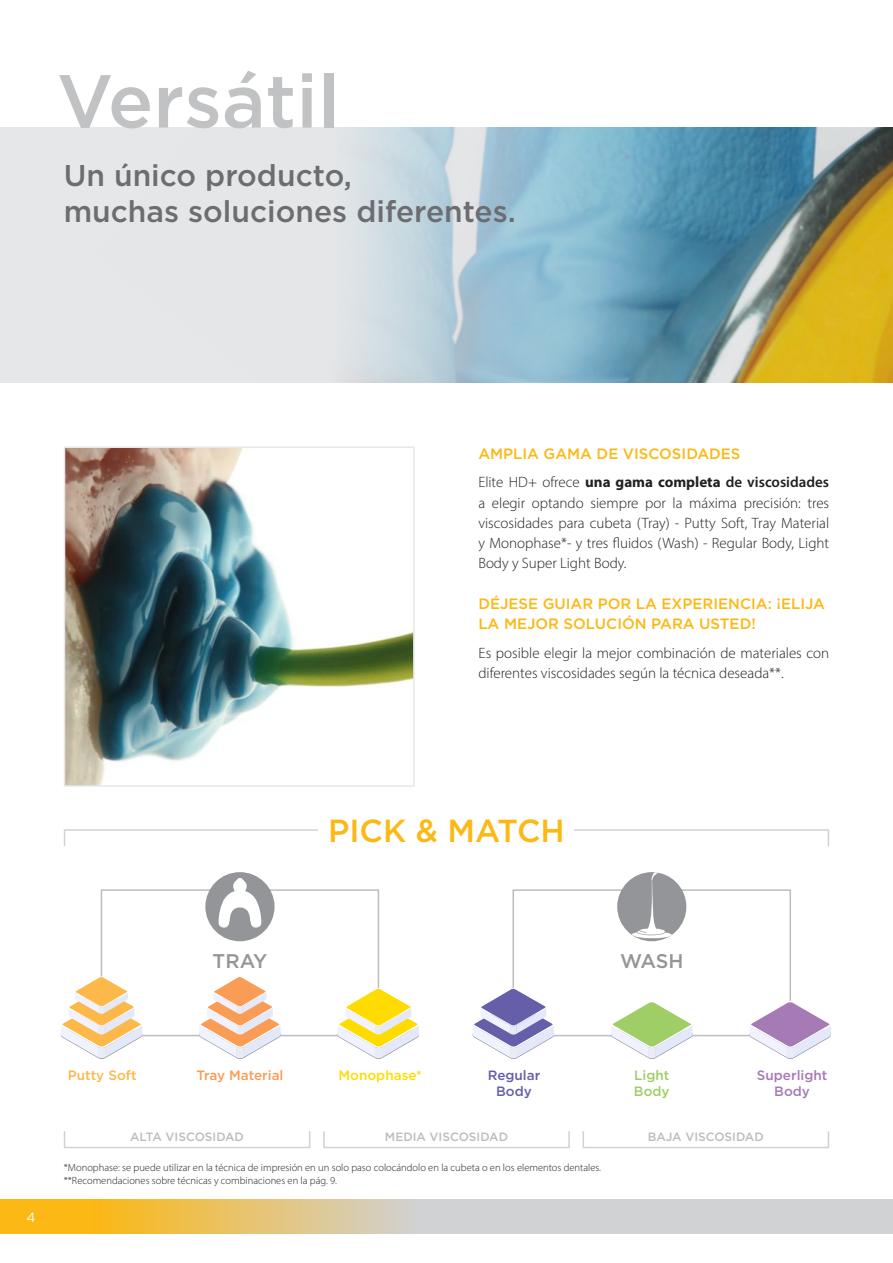
<style>
.page{position:relative;width:893px;height:1263px;background:#fff}
.page>*{position:absolute;margin:0;border:0;box-sizing:border-box;transform-origin:0 0}
.page_title{font:500 75px "Gotham";color:#c1c2c4}
.unordered_list{font:500 31.95px "Gotham";color:#fcb814}
.page_title-2{font:500 30px/36px "Gotham";color:#6c6d70}
.unordered_list-2{font:500 19.8px "Gotham";letter-spacing:-.005em;color:#939598}
.unordered_list-3{font:300 15px/20.2px "Myriad Pro";color:#231f20;text-align:justify}
.unordered_list-4{font:500 15px/20.2px "Gotham";color:#fcb814}
.unordered_list-5{font:500 13.5px "Gotham";color:#a67ab5}
.unordered_list-6{font:500 13.5px "Gotham";color:#f89c56}
.unordered_list-7{font:500 13.5px "Gotham";color:#655ea9}
.unordered_list-8{font:500 13.5px "Gotham";color:#ffdc01}
.unordered_list-9{font:500 13.5px "Gotham";color:#fcb848}
.unordered_list-10{font:500 13.5px "Gotham";color:#9fce66}
.t1{font:13.5px "Gotham";color:#fff}
.unordered_list-11{font:500 12px "Gotham";color:#bcbdc0}
.unordered_list-12{font:300 10.5px "Myriad Pro";color:#231f20}
.s1{font-weight:700}
.s2{font-weight:600}
</style>
<div class="page">
<div style="left:0;top:128px;width:893px;height:255px;background:#e6e7e9"></div>
<img style="left:67px;top:449px;width:345px;height:335px">
<div style="left:64px;top:446px;width:351px;height:341px;border:2px solid #e6e7e9"></div>
<div style="left:101px;top:889px;width:278px;height:147px;border:2px solid #bcbdc0"></div>
<div style="left:512px;top:889px;width:279px;height:147px;border:2px solid #bcbdc0"></div>
<svg style="left:60px;top:976px;width:83px;height:83px"></svg>
<svg style="left:472px;top:988px;width:82px;height:71px"></svg>
<svg style="left:199px;top:977px;width:82px;height:82px"></svg>
<svg style="left:611px;top:1002px;width:82px;height:57px"></svg>
<svg style="left:337px;top:988px;width:82px;height:71px"></svg>
<svg style="left:749px;top:1000px;width:82px;height:59px"></svg>
<div style="left:205px;top:872px;width:69px;height:69px;background:#939598;border-radius:50%"></div>
<div style="left:617px;top:872px;width:69px;height:69px;background:#939598;border-radius:50%"></div>
<svg style="left:631px;top:872px;width:42px;height:67px"></svg>
<svg style="left:218px;top:878px;width:44px;height:50px"></svg>
<img style="left:347px;top:128px;width:546px;height:255px">
<div style="left:64px;top:829px;width:765px;height:18px;border:2px solid #d1d2d4"></div>
<div style="left:64px;top:1130px;width:246px;height:18px;border:2px solid #d1d2d4"></div>
<div style="left:323px;top:1130px;width:247px;height:18px;border:2px solid #d1d2d4"></div>
<div style="left:583px;top:1130px;width:246px;height:18px;border:2px solid #d1d2d4"></div>
<div style="left:319px;top:816px;width:255px;height:26px;background:#fff"></div>
<div style="left:0;top:1199px;width:62px;height:34px;background:#fcb814"></div>
<svg style="left:64px;top:1199px;width:829px;height:34px;background:#dacba7"></svg>
<p class="page_title" style="left:57px;top:52px;width:284px">Versátil</p>
<p class="page_title-2" style="left:64px;top:157px;width:454px">Un único producto,<br>muchas soluciones diferentes.</p>
<p class="unordered_list-4" style="left:478px;top:443px;width:264px">AMPLIA GAMA DE VISCOSIDADES</p>
<p class="unordered_list-3" style="left:478px;top:472px;width:352px">Elite HD+ ofrece <span class="s1">una gama completa</span> <span class="s2">de viscosidades </span>a elegir optando siempre por la máxima precisión: tres viscosidades para cubeta (Tray) - Putty Soft, Tray Material y Monophase*- y tres fluidos (Wash) - Regular Body, Light Body y Super Light Body.</p>
<p class="unordered_list-4" style="left:478px;top:593px;width:348px">DÉJESE GUIAR POR LA EXPERIENCIA: ¡ELIJA<br>LA MEJOR SOLUCIÓN PARA USTED!</p>
<p class="unordered_list-3" style="left:478px;top:642px;width:352px">Es posible elegir la mejor combinación de materiales con diferentes viscosidades según la técnica deseada**.</p>
<p class="unordered_list" style="left:328px;top:810px;width:238px">PICK &amp; MATCH</p>
<p class="unordered_list-2" style="left:213px;top:948px;width:56px">TRAY</p>
<p class="unordered_list-2" style="left:620px;top:948px;width:65px">WASH</p>
<p class="t1" style="left:27px;top:1208px;width:11px">4</p>
<p class="unordered_list-9" style="left:68px;top:1066px;width:70px">Putty Soft</p>
<p class="unordered_list-7" style="left:488px;top:1066px;width:54px">Regular</p>
<p class="unordered_list-7" style="left:496px;top:1082px;width:37px">Body</p>
<p class="unordered_list-6" style="left:196px;top:1066px;width:89px">Tray Material</p>
<p class="unordered_list-10" style="left:634px;top:1066px;width:37px">Light</p>
<p class="unordered_list-10" style="left:634px;top:1082px;width:37px">Body</p>
<p class="unordered_list-8" style="left:338px;top:1066px;width:85px">Monophase*</p>
<p class="unordered_list-5" style="left:757px;top:1066px;width:72px">Superlight</p>
<p class="unordered_list-5" style="left:774px;top:1082px;width:37px">Body</p>
<p class="unordered_list-11" style="left:130px;top:1129px;width:115px">ALTA VISCOSIDAD</p>
<p class="unordered_list-11" style="left:385px;top:1129px;width:125px">MEDIA VISCOSIDAD</p>
<p class="unordered_list-11" style="left:648px;top:1129px;width:117px">BAJA VISCOSIDAD</p>
<p class="unordered_list-12" style="left:64px;top:1161px;width:539px">*Monophase: se puede utilizar en la técnica de impresión en un solo paso colocándolo en la cubeta o en los elementos dentales.</p>
<p class="unordered_list-12" style="left:64px;top:1174px;width:275px">**Recomendaciones sobre técnicas y combinaciones en la pág. 9.</p>
</div>
